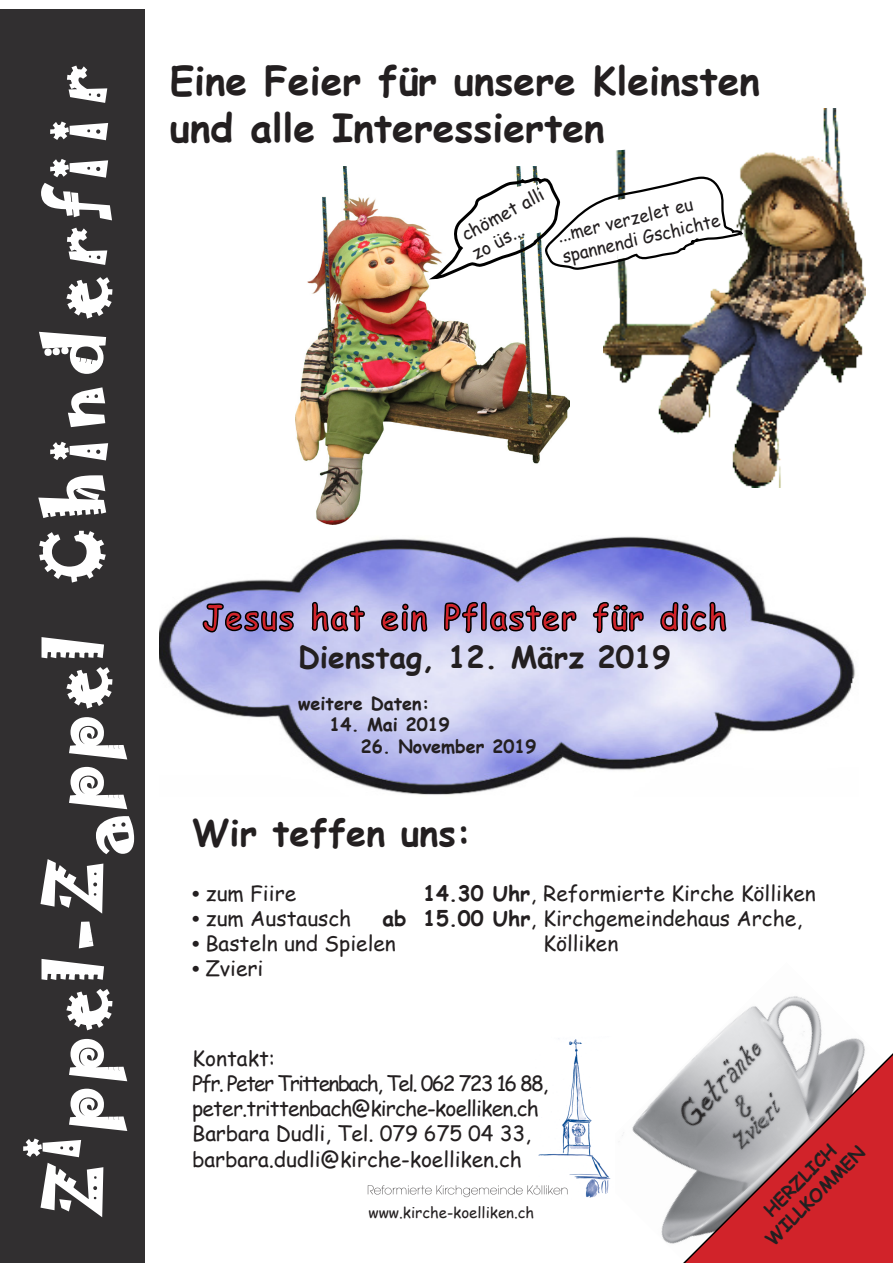
<style>
.page{position:relative;width:893px;height:1263px;background:#fff}
.page>*{position:absolute;margin:0;border:0;box-sizing:border-box;transform-origin:0 0}
.t1{font:72px "Jokerman";letter-spacing:.08em;color:#fff}
.t2{font:700 39px "Comic Sans MS";color:#231f20}
.t3{font:700 36px "Comic Sans MS";color:#231f20}
.t4{font:700 34.5px "Comic Sans MS";letter-spacing:.05em;color:#d1232a;scale:.91 1}
.t5{font:700 30px "Comic Sans MS";color:#231f20}
.t6{font:21px "Comic Sans MS";letter-spacing:-.005em;color:#231f20}
.t7{font:21px "Comic Sans MS";letter-spacing:-.04em;color:#231f20}
.t8{font:21px "Comic Sans MS";letter-spacing:-.08em;color:#231f20}
.t9{font:700 18px/21.6px "Comic Sans MS";color:#231f20;text-align:center}
.t10{font:18px "Comic Sans MS";color:#231f20;scale:.95 1}
.t11{font:18px "Comic Sans MS";color:#231f20}
.t12{font:15px "Comic Sans MS";color:#231f20}
.s1{font-family:"Arial";font-weight:700}
.s2{font-weight:700}
</style>
<div class="page">
<div style="left:0;top:10px;width:145px;height:1253px;background:#312f30"></div>
<svg style="left:23px;top:989px;width:105px;height:228px"></svg>
<svg style="left:41px;top:959px;width:63px;height:21px"></svg>
<svg style="left:40px;top:717px;width:95px;height:232px"></svg>
<svg style="left:66px;top:667px;width:47px;height:42px"></svg>
<svg style="left:41px;top:637px;width:63px;height:22px"></svg>
<svg style="left:39px;top:530px;width:67px;height:53px"></svg>
<svg style="left:38px;top:475px;width:69px;height:43px"></svg>
<svg style="left:50px;top:441px;width:59px;height:20px"></svg>
<svg style="left:68px;top:387px;width:38px;height:41px"></svg>
<svg style="left:39px;top:331px;width:68px;height:43px"></svg>
<svg style="left:66px;top:277px;width:47px;height:42px"></svg>
<svg style="left:41px;top:159px;width:71px;height:106px"></svg>
<svg style="left:50px;top:121px;width:59px;height:20px"></svg>
<svg style="left:67px;top:65px;width:41px;height:38px"></svg>
<img style="left:622px;top:996px;width:242px;height:247px">
<svg style="left:669px;top:1044px;width:224px;height:219px;background:#c07579"></svg>
<img style="left:367px;top:1039px;width:244px;height:159px">
<img style="left:296px;top:166px;width:274px;height:359px">
<img style="left:159px;top:536px;width:696px;height:259px">
<svg style="left:202px;top:597px;width:93px;height:36px;background:#8184b8"></svg>
<svg style="left:311px;top:601px;width:55px;height:35px;background:#9fa1bf"></svg>
<svg style="left:380px;top:602px;width:48px;height:69px;background:#b1b3d6"></svg>
<svg style="left:443px;top:601px;width:134px;height:49px;background:#aaabcd"></svg>
<svg style="left:592px;top:601px;width:52px;height:33px;background:#9b9cb7"></svg>
<svg style="left:660px;top:601px;width:67px;height:31px;background:#8d8fb2"></svg>
<img style="left:619px;top:108px;width:246px;height:379px">
<div style="left:318px;top:158px;width:14px;height:39px;background:#fff"></div>
<svg style="left:423px;top:108px;width:216px;height:173px"></svg>
<img style="left:537px;top:169px;width:226px;height:205px">
<p class="t1" style="left:23px;top:1215px;width:1149px;rotate:-90deg">Zippel-Zappel Chinderfi i r</p>
<p class="t2" style="left:170px;top:52px;width:592px">Eine Feier für unsere Kleinsten</p>
<p class="t2" style="left:170px;top:99px;width:436px">und alle Interessierten</p>
<p class="t11" style="left:456px;top:224px;width:92px;rotate:-28deg">chömet alli</p>
<p class="t11" style="left:467px;top:243px;width:58px;rotate:-28deg">zo üs...</p>
<p class="t10" style="left:555px;top:222px;width:147px;rotate:-13deg">...mer verzelet eu</p>
<p class="t10" style="left:559px;top:243px;width:172px;rotate:-13deg">spannendi Gschichte</p>
<p class="t4" style="left:203px;top:592px;width:577px">Jesus hat ein Pflaster für dich</p>
<p class="t5" style="left:298px;top:635px;width:374px">Dienstag, 12. März 2019</p>
<p class="t9" style="left:298px;top:692px;width:133px">weitere Daten:</p>
<p class="t9" style="left:329px;top:713px;width:122px">14. Mai 2019</p>
<p class="t9" style="left:361px;top:735px;width:177px">26. November 2019</p>
<p class="t3" style="left:192px;top:807px;width:281px">Wir teffen uns:</p>
<p class="t6" style="left:192px;top:878px;width:106px"><span class="s1">•</span> zum Fiire</p>
<p class="t6" style="left:423px;top:878px;width:394px"><span class="s2">14.30 Uhr</span>, Reformierte Kirche Kölliken</p>
<p class="t6" style="left:192px;top:903px;width:161px"><span class="s1">•</span> zum Austausch</p>
<p class="t6" style="left:382px;top:903px;width:421px"><span class="s2">ab 15.00 Uhr</span>, Kirchgemeindehaus Arche,</p>
<p class="t6" style="left:192px;top:928px;width:205px"><span class="s1">•</span> Basteln und Spielen</p>
<p class="t6" style="left:543px;top:928px;width:77px">Kölliken</p>
<p class="t6" style="left:192px;top:953px;width:73px"><span class="s1">•</span> Zvieri</p>
<p class="t6" style="left:192px;top:1043px;width:85px">Kontakt:</p>
<p class="t8" style="left:192px;top:1068px;width:358px">Pfr. Peter Trittenbach, Tel. 062 723 16 88,</p>
<p class="t7" style="left:192px;top:1093px;width:348px">peter.trittenbach@kirche-koelliken.ch</p>
<p class="t6" style="left:192px;top:1118px;width:340px">Barbara Dudli, Tel. 079 675 04 33,</p>
<p class="t6" style="left:192px;top:1143px;width:331px">barbara.dudli@kirche-koelliken.ch</p>
<p class="t9" style="left:746px;top:1218px;width:133px;rotate:-45deg">HERZLICH<br>WILLKOMMEN</p>
<p class="t12" style="left:368px;top:1201px;width:167px">www.kirche-koelliken.ch</p>
</div>
